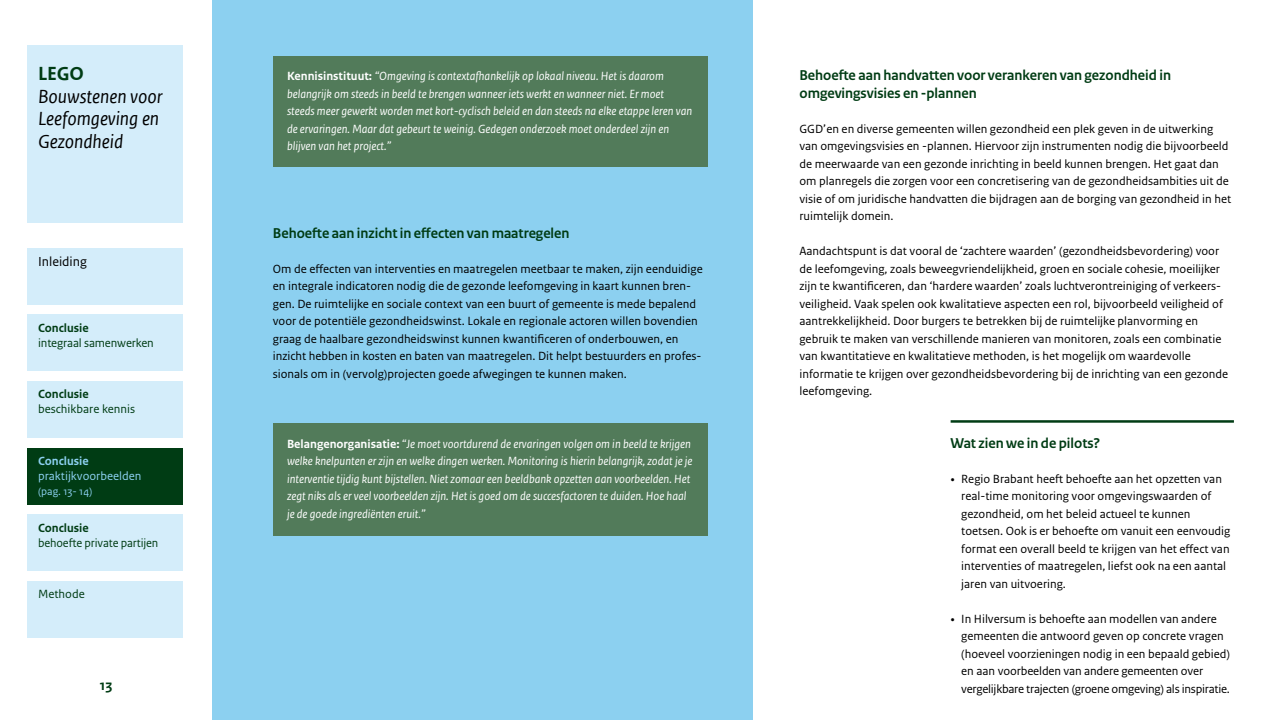
<style>
.page{position:relative;width:1280px;height:720px;background:#fff}
.page>*{position:absolute;margin:0;border:0;box-sizing:border-box;transform-origin:0 0}
.t1{font:italic 20px/22.5px "Rijksoverheid Sans Text TT";color:#000}
.t2{font:700 20px "Rijksoverheid Sans Text TT";color:#003c14}
.t3{font:700 15px/17.5px "Rijksoverheid Sans Heading";color:#003c14}
.t4{font:700 15px "Rijksoverheid Sans Text";color:#003c14}
.t5{font:13.75px "Rijksoverheid Sans Text";color:#000}
.t6{font:12.5px/17.5px "Rijksoverheid Sans Text";color:#000}
.t7{font:italic 12.5px/17.5px "Rijksoverheid Sans Text";color:#fff}
.t8{font:12.5px "Rijksoverheid Sans Text";letter-spacing:-.01em;color:#003c14}
.t9{font:700 12.5px "Rijksoverheid Sans Text";color:#003c14}
.t10{font:12.5px "Rijksoverheid Sans Text";color:#8cd0f0}
.t11{font:700 12.5px "Rijksoverheid Sans Text";color:#8cd0f0}
.t12{font:11.25px "Rijksoverheid Sans Text";color:#8cd0f0}
.s1{font-weight:700;font-style:normal}
.s2{font-family:"Rijksoverheid Serif"}
</style>
<div class="page">
<div style="left:213px;top:0;width:540px;height:720px;background:#8cd0f0"></div>
<div style="left:27px;top:45px;width:156px;height:177px;background:#d4edfa"></div>
<div style="left:27px;top:248px;width:156px;height:57px;background:#d4edfa"></div>
<div style="left:27px;top:315px;width:156px;height:56px;background:#d4edfa"></div>
<div style="left:27px;top:381px;width:156px;height:57px;background:#d4edfa"></div>
<div style="left:27px;top:514px;width:156px;height:57px;background:#d4edfa"></div>
<div style="left:27px;top:581px;width:156px;height:57px;background:#d4edfa"></div>
<div style="left:27px;top:448px;width:156px;height:57px;background:#003c14"></div>
<div style="left:273px;top:56px;width:434px;height:111px;background:#527b5a"></div>
<div style="left:273px;top:423px;width:434px;height:112px;background:#527b5a"></div>
<hr style="left:951px;top:420px;width:283px;height:3px;background:#003c14">
<h1 class="t2" style="left:38px;top:62px;width:47px">LEGO</h1>
<h1 class="t1" style="left:38px;top:85px;width:126px">Bouwstenen voor<br>Leefomgeving en<br>Gezondheid</h1>
<p class="t5" style="left:38px;top:254px;width:50px">Inleiding</p>
<p class="t9" style="left:38px;top:321px;width:52px">Conclusie</p>
<p class="t8" style="left:38px;top:336px;width:117px">integraal samenwerken</p>
<p class="t9" style="left:38px;top:387px;width:52px">Conclusie</p>
<p class="t8" style="left:38px;top:402px;width:99px">beschikbare kennis</p>
<p class="t11" style="left:38px;top:454px;width:52px">Conclusie</p>
<p class="t10" style="left:38px;top:469px;width:105px">praktijkvoorbeelden</p>
<p class="t12" style="left:38px;top:485px;width:56px">(pag. 13- 14)</p>
<p class="t9" style="left:38px;top:521px;width:52px">Conclusie</p>
<p class="t8" style="left:38px;top:535px;width:122px">behoefte private partijen</p>
<p class="t8" style="left:38px;top:587px;width:48px">Methode</p>
<p class="t4" style="left:100px;top:677px;width:14px">13</p>
<p class="t7" style="left:287px;top:67px;width:407px"><span class="s1">Kennisinstituut:</span> “Omgeving is contextafhankelijk op lokaal niveau. Het is daarom belangrijk om steeds in beeld te brengen wanneer iets werkt en wanneer niet. Er moet steeds meer gewerkt worden met kort-cyclisch beleid en dan steeds na elke etappe leren van de ervaringen. Maar dat gebeurt te weinig. Gedegen onderzoek moet onderdeel zijn en blijven van het project.”</p>
<p class="t3" style="left:273px;top:224px;width:298px">Behoefte aan inzicht in effecten van maatregelen</p>
<p class="t6" style="left:273px;top:260px;width:432px">Om de effecten van interventies en maatregelen meetbaar te maken, zijn eenduidige en integrale indicatoren nodig die de gezonde leefomgeving in kaart kunnen bren&shy;gen. De ruimtelijke en sociale context van een buurt of gemeente is mede bepalend voor de potentiële gezondheidswinst. Lokale en regionale actoren willen bovendien graag de haalbare gezondheidswinst kunnen kwantificeren of onderbouwen, en inzicht hebben in kosten en baten van maatregelen. Dit helpt bestuurders en profes&shy;sionals om in (vervolg)projecten goede afwegingen te kunnen maken.</p>
<p class="t7" style="left:287px;top:435px;width:407px"><span class="s1">Belangenorganisatie:</span> “Je moet voortdurend de ervaringen volgen om in beeld te krijgen welke knelpunten er zijn en welke dingen werken. Monitoring is hierin belangrijk, zodat je je interventie tijdig kunt bijstellen. Niet zomaar een beeldbank opzetten aan voorbeelden. Het zegt niks als er veel voorbeelden zijn. Het is goed om de succesfactoren te duiden. Hoe haal je de goede ingrediënten eruit.”</p>
<p class="t3" style="left:799px;top:67px;width:373px">Behoefte aan handvatten voor verankeren van gezondheid in omgevingsvisies en -plannen</p>
<p class="t6" style="left:799px;top:120px;width:433px">GGD’en en diverse gemeenten willen gezondheid een plek geven in de uitwerking van omgevingsvisies en -plannen. Hiervoor zijn instrumenten nodig die bijvoorbeeld de meerwaarde van een gezonde inrichting in beeld kunnen brengen. Het gaat dan om planregels die zorgen voor een concretisering van de gezondheidsambities uit de visie of om juridische handvatten die bijdragen aan de borging van gezondheid in het ruimtelijk domein.</p>
<p class="t6" style="left:799px;top:242px;width:430px">Aandachtspunt is dat vooral de ‘zachtere waarden’ (gezondheidsbevordering) voor de leefomgeving, zoals beweegvriendelijkheid, groen en sociale cohesie, moeilijker zijn te kwantificeren, dan ‘hardere waarden’ zoals luchtverontreiniging of verkeers&shy;veiligheid. Vaak spelen ook kwalitatieve aspecten een rol, bijvoorbeeld veiligheid of aantrekkelijkheid. Door burgers te betrekken bij de ruimtelijke planvorming en gebruik te maken van verschillende manieren van monitoren, zoals een combinatie van kwantitatieve en kwalitatieve methoden, is het mogelijk om waardevolle informatie te krijgen over gezondheidsbevordering bij de inrichting van een gezonde leefomgeving.</p>
<p class="t3" style="left:951px;top:434px;width:151px">Wat zien we in de pilots?</p>
<p class="t6" style="left:961px;top:470px;width:271px;text-indent:-11px"><span class="s2">•</span> Regio Brabant heeft behoefte aan het opzetten van real-time monitoring voor omgevingswaarden of gezondheid, om het beleid actueel te kunnen toetsen. Ook is er behoefte om vanuit een eenvoudig format een overall beeld te krijgen van het effect van interventies of maatregelen, liefst ook na een aantal jaren van uitvoering.</p>
<p class="t6" style="left:961px;top:610px;width:270px;text-indent:-11px"><span class="s2">•</span> In Hilversum is behoefte aan modellen van andere gemeenten die antwoord geven op concrete vragen (hoeveel voorzieningen nodig in een bepaald gebied) en aan voorbeelden van andere gemeenten over vergelijkbare trajecten (groene omgeving) als inspiratie.</p>
</div>
